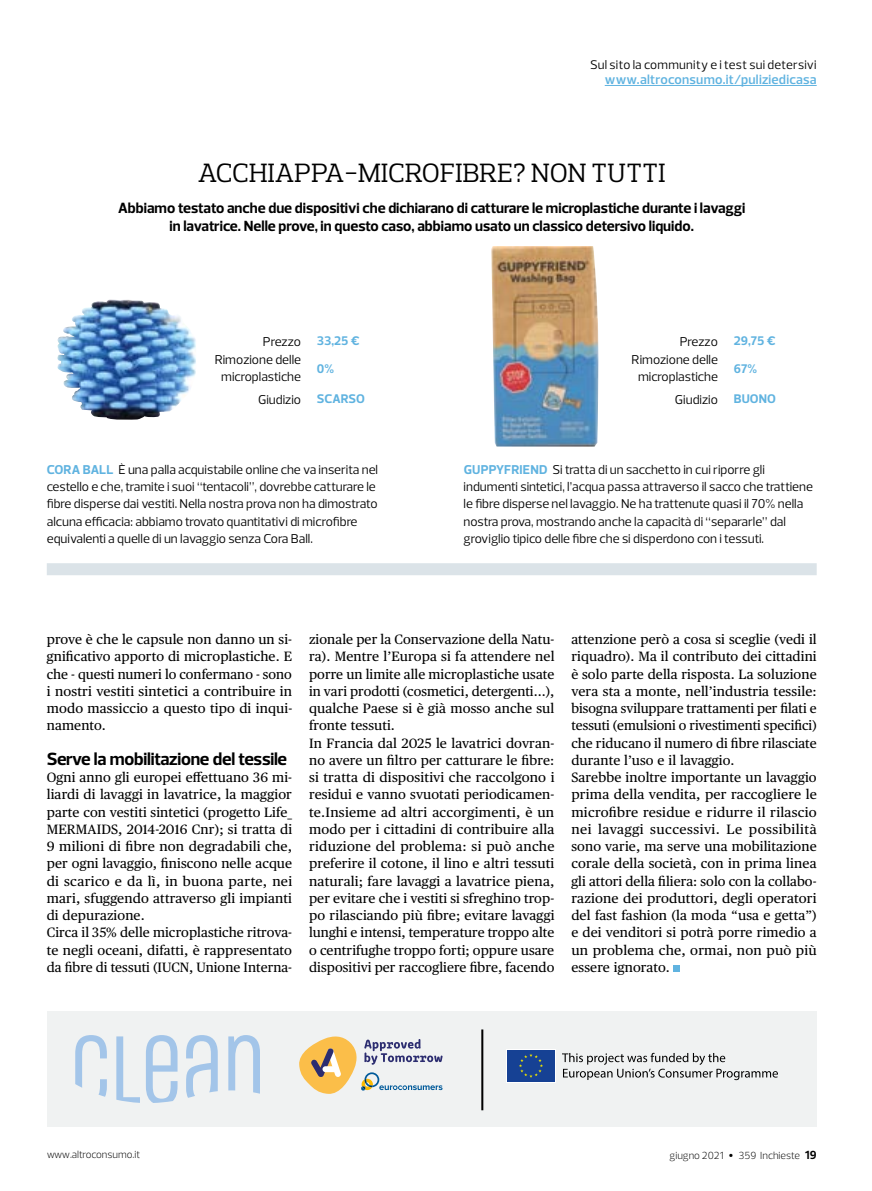
<style>
.page{position:relative;width:872px;height:1191px;background:#fff}
.page>*{position:absolute;margin:0;border:0;box-sizing:border-box;transform-origin:0 0}
.t1{font:27px "Prelo Slab";letter-spacing:.015em;color:#000}
.t2{font:700 18px "Prelo";letter-spacing:-.015em;color:#000}
.t3{font:700 15px/17.2px "Prelo";color:#000;text-align:center}
.t4{font:13.5px/17.2px "Publico Text";letter-spacing:.01em;color:#000}
.t5{font:600 13.5px "Prelo";letter-spacing:.015em;color:#60b3e0}
.t6{font:13.05px/17.2px "Prelo";color:#000}
.t7{font:12.75px "Prelo";letter-spacing:.015em;color:#000}
.t8{font:700 12.75px "Prelo";color:#60b3e0}
.t9{font:300 10.5px "Prelo";color:#000}
.s1{font-weight:700;color:#60b3e0}
.s2{font-family:"Publico Text";font-weight:400}
.s3{font-weight:700;font-size:12px}
</style>
<div class="page">
<hr style="left:605px;top:85px;width:211px;height:1px;background:#60b3e0">
<div style="left:47px;top:563px;width:769px;height:12px;background:#dbe3e8"></div>
<img style="left:57px;top:299px;width:139px;height:121px">
<img style="left:491px;top:246px;width:107px;height:200px">
<div style="left:673px;top:965px;width:7px;height:7px;background:#60b3e0"></div>
<div style="left:47px;top:1011px;width:769px;height:116px;background:#f0f2f2"></div>
<svg style="left:562px;top:1052px;width:216px;height:28px"></svg>
<svg style="left:506px;top:1049px;width:50px;height:33px"></svg>
<div style="left:507px;top:1049px;width:48px;height:32px;background:#164194"></div>
<svg style="left:519px;top:1054px;width:24px;height:23px"></svg>
<svg style="left:75px;top:1035px;width:185px;height:68px"></svg>
<hr style="left:481px;top:1029px;width:2px;height:81px;background:#000">
<svg style="left:299px;top:1036px;width:143px;height:58px"></svg>
<p class="t7" style="left:590px;top:57px;width:228px">Sul sito la community e i test sui detersivi</p>
<p class="t5" style="left:605px;top:71px;width:213px">www.altroconsumo.it/puliziedicasa</p>
<h1 class="t1" style="left:198px;top:156px;width:469px">ACCHIAPPA-MICROFIBRE? NON TUTTI</h1>
<p class="t3" style="left:118px;top:200px;width:628px">Abbiamo testato anche due dispositivi che dichiarano di catturare le microplastiche durante i lavaggi in lavatrice. Nelle prove, in questo caso, abbiamo usato un classico detersivo liquido.</p>
<p class="t6" style="left:263px;top:333px;width:40px">Prezzo</p>
<p class="t8" style="left:317px;top:333px;width:44px">33,25 €</p>
<p class="t6" style="left:680px;top:333px;width:40px">Prezzo</p>
<p class="t8" style="left:733px;top:333px;width:43px">29,75 €</p>
<p class="t6" style="left:215px;top:351px;width:88px;text-align:center">Rimozione delle microplastiche</p>
<p class="t8" style="left:317px;top:360px;width:19px">0%</p>
<p class="t6" style="left:631px;top:351px;width:88px;text-align:center">Rimozione delle microplastiche</p>
<p class="t8" style="left:733px;top:360px;width:25px">67%</p>
<p class="t6" style="left:258px;top:391px;width:45px">Giudizio</p>
<p class="t8" style="left:317px;top:391px;width:50px">SCARSO</p>
<p class="t6" style="left:675px;top:390px;width:45px">Giudizio</p>
<p class="t8" style="left:734px;top:391px;width:44px">BUONO</p>
<p class="t6" style="left:47px;top:461px;width:333px"><span class="s1">CORA BALL</span> È una palla acquistabile online che va inserita nel cestello e che, tramite i suoi “tentacoli”, dovrebbe catturare le fibre disperse dai vestiti. Nella nostra prova non ha dimostrato alcuna efficacia: abbiamo trovato quantitativi di microfibre equivalenti a quelle di un lavaggio senza Cora Ball.</p>
<p class="t6" style="left:463px;top:461px;width:351px"><span class="s1">GUPPYFRIEND</span> Si tratta di un sacchetto in cui riporre gli indumenti sintetici, l’acqua passa attraverso il sacco che trattiene le fibre disperse nel lavaggio. Ne ha trattenute quasi il 70% nella nostra prova, mostrando anche la capacità di “separarle” dal groviglio tipico delle fibre che si disperdono con i tessuti.</p>
<p class="t4" style="left:47px;top:630px;width:247px;text-align:justify">prove è che le capsule non danno un si&shy;gnificativo apporto di microplastiche. E che - questi numeri lo confermano - sono i nostri vestiti sintetici a contribuire in modo massiccio a questo tipo di inqui&shy;namento.</p>
<h2 class="t2" style="left:47px;top:747px;width:242px">Serve la mobilitazione del tessile</h2>
<p class="t4" style="left:47px;top:768px;width:247px">Ogni anno gli europei effettuano 36 mi&shy;liardi di lavaggi in lavatrice, la maggior parte con vestiti sintetici (progetto Life_ MERMAIDS, 2014-2016 Cnr); si tratta di 9 milioni di fibre non degradabili che, per ogni lavaggio, finiscono nelle acque di scarico e da lì, in buona parte, nei mari, sfuggendo attraverso gli impianti di depurazione.<br>Circa il 35% delle microplastiche ritrova&shy;te negli oceani, difatti, è rappresentato da fibre di tessuti (IUCN, Unione Interna-</p>
<p class="t4" style="left:309px;top:630px;width:247px">zionale per la Conservazione della Natu&shy;ra). Mentre l’Europa si fa attendere nel porre un limite alle microplastiche usate in vari prodotti (cosmetici, detergenti...), qualche Paese si è già mosso anche sul fronte tessuti.<br>In Francia dal 2025 le lavatrici dovran&shy;no avere un filtro per catturare le fibre: si tratta di dispositivi che raccolgono i residui e vanno svuotati periodicamen&shy;te.Insieme ad altri accorgimenti, è un modo per i cittadini di contribuire alla riduzione del problema: si può anche preferire il cotone, il lino e altri tessuti naturali; fare lavaggi a lavatrice piena, per evitare che i vestiti si sfreghino trop&shy;po rilasciando più fibre; evitare lavaggi lunghi e intensi, temperature troppo alte o centrifughe troppo forti; oppure usare dispositivi per raccogliere fibre, facendo</p>
<p class="t4" style="left:571px;top:630px;width:247px">attenzione però a cosa si sceglie (vedi il riquadro). Ma il contributo dei cittadini è solo parte della risposta. La soluzione vera sta a monte, nell’industria tessile: bisogna sviluppare trattamenti per filati e tessuti (emulsioni o rivestimenti specifici) che riducano il numero di fibre rilasciate durante l’uso e il lavaggio.<br>Sarebbe inoltre importante un lavaggio prima della vendita, per raccogliere le microfibre residue e ridurre il rilascio nei lavaggi successivi. Le possibilità sono varie, ma serve una mobilitazione corale della società, con in prima linea gli attori della filiera: solo con la collabo&shy;razione dei produttori, degli operatori del fast fashion (la moda “usa e getta”) e dei venditori si potrà porre rimedio a un problema che, ormai, non può più essere ignorato.</p>
<p class="t9" style="left:47px;top:1148px;width:95px">www.altroconsumo.it</p>
<p class="t9" style="left:669px;top:1148px;width:149px">giugno 2021 <span class="s2">•</span> 359 Inchieste <span class="s3">19</span></p>
</div>
